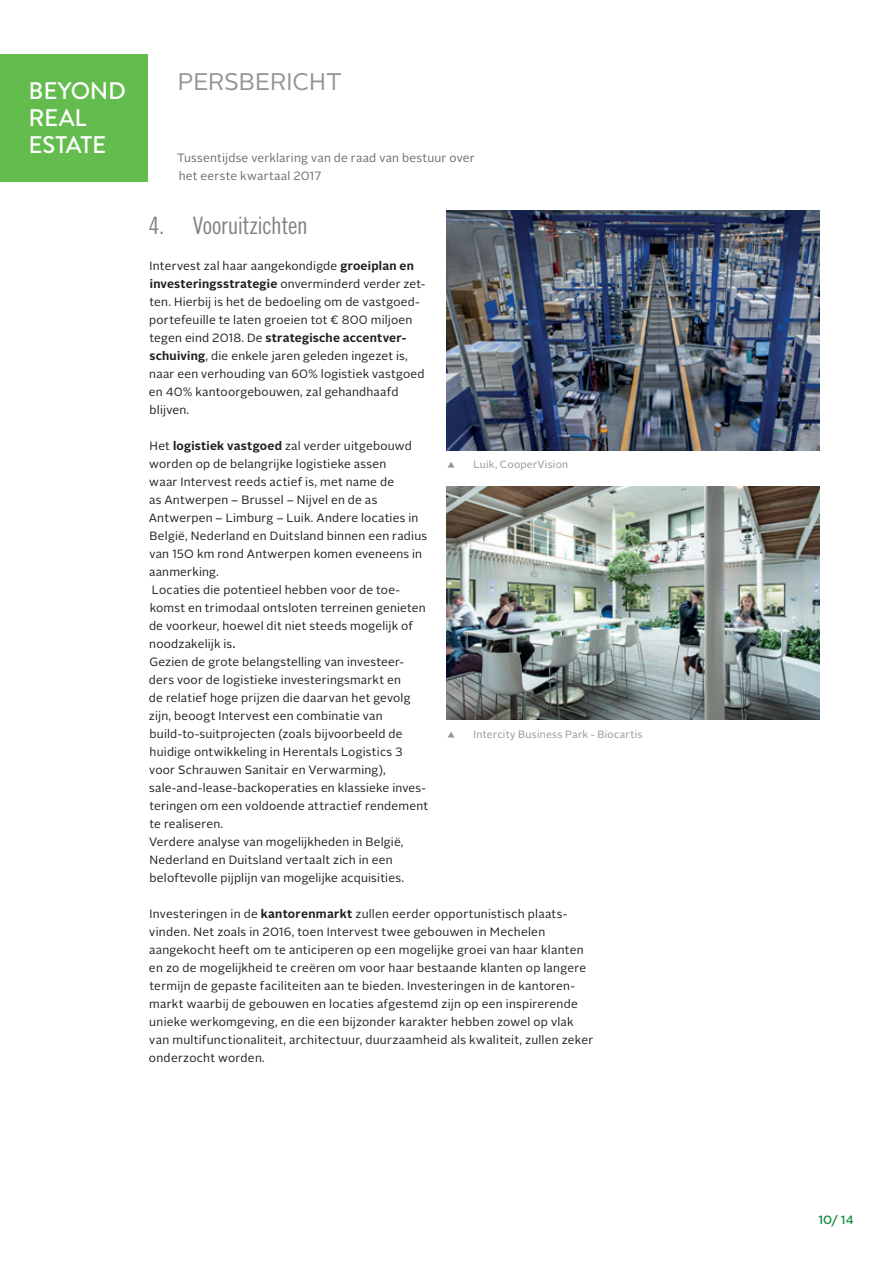
<style>
.page{position:relative;width:893px;height:1263px;background:#fff}
.page>*{position:absolute;margin:0;border:0;box-sizing:border-box;transform-origin:0 0}
.t1{font:500 24px/27px "Brandon Grotesque";letter-spacing:-.005em;color:#fff}
.t2{font:24px "Trade Gothic LT Std Cn 18";letter-spacing:-.015em;color:#808285}
.t3{font:24px "Alright Sans";letter-spacing:-.01em;color:#939598}
.t4{font:12px/18px "Alright Sans";letter-spacing:.015em;color:#231f20}
.t5{font:12px/18px "Alright Sans";letter-spacing:.02em;color:#6c6d70}
.t6{font:500 12px "Alright Sans";color:#148d41}
.t7{font:10.5px "Alright Sans";letter-spacing:.02em;color:#939598}
.s1{font-weight:700}
.s2{font-size:15px}
</style>
<div class="page">
<div style="left:0;top:54px;width:148px;height:128px;background:#64bc4e"></div>
<img style="left:446px;top:210px;width:373px;height:240px">
<img style="left:446px;top:486px;width:373px;height:234px">
<h1 class="t1" style="left:29px;top:78px;width:99px">BEYOND<br>REAL<br>ESTATE</h1>
<h1 class="t3" style="left:178px;top:65px;width:165px">PERSBERICHT</h1>
<p class="t5" style="left:177px;top:149px;width:299px">Tussentijdse verklaring van de raad van bestuur over het eerste kwartaal 2017</p>
<h1 class="t2" style="left:149px;top:211px;width:160px">4. Vooruitzichten</h1>
<p class="t4" style="left:149px;top:257px;width:278px">Intervest zal haar aangekondigde <span class="s1">groeiplan en investeringsstrategie</span> onverminderd verder zet&shy;ten. Hierbij is het de bedoeling om de vastgoed&shy;portefeuille te laten groeien tot € 800 miljoen tegen eind 2018. De <span class="s1">strategische accentver&shy;schuiving</span>, die enkele jaren geleden ingezet is, naar een verhouding van 60% logistiek vastgoed en 40% kantoorgebouwen, zal gehandhaafd blijven.</p>
<p class="t4" style="left:149px;top:437px;width:281px">Het <span class="s1">logistiek vastgoed</span> zal verder uitgebouwd worden op de belangrijke logistieke assen<br>waar Intervest reeds actief is, met name de<br>as Antwerpen – Brussel – Nijvel en de as Antwerpen – Limburg – Luik. Andere locaties in België, Nederland en Duitsland binnen een radius van 15O km rond Antwerpen komen eveneens in aanmerking.<br>Locaties die potentieel hebben voor de toe&shy;komst en trimodaal ontsloten terreinen genieten de voorkeur, hoewel dit niet steeds mogelijk of noodzakelijk is<span class="s2">.<br></span>Gezien de grote belangstelling van investeer&shy;ders voor de logistieke investeringsmarkt en<br>de relatief hoge prijzen die daarvan het gevolg zijn, beoogt Intervest een combinatie van build-to-suitprojecten (zoals bijvoorbeeld de huidige ontwikkeling in Herentals Logistics 3 voor Schrauwen Sanitair en Verwarming), sale-and-lease-backoperaties en klassieke inves&shy;teringen om een voldoende attractief rendement te realiseren.<br>Verdere analyse van mogelijkheden in België, Nederland en Duitsland vertaalt zich in een beloftevolle pijplijn van mogelijke acquisities.</p>
<p class="t7" style="left:446px;top:457px;width:123px">▲ Luik, CooperVision</p>
<p class="t7" style="left:446px;top:727px;width:197px">▲ Intercity Business Park - Biocartis</p>
<p class="t4" style="left:149px;top:905px;width:446px">Investeringen in de <span class="s1">kantorenmarkt</span> zullen eerder opportunistisch plaats&shy;vinden. Net zoals in 2016, toen Intervest twee gebouwen in Mechelen aangekocht heeft om te anticiperen op een mogelijke groei van haar klanten en zo de mogelijkheid te creëren om voor haar bestaande klanten op langere termijn de gepaste faciliteiten aan te bieden. Investeringen in de kantoren&shy;markt waarbij de gebouwen en locaties afgestemd zijn op een inspirerende unieke werkomgeving, en die een bijzonder karakter hebben zowel op vlak van multifunctionaliteit, architectuur, duurzaamheid als kwaliteit, zullen zeker onderzocht worden.</p>
<p class="t6" style="left:818px;top:1212px;width:37px">10/ 14</p>
</div>
